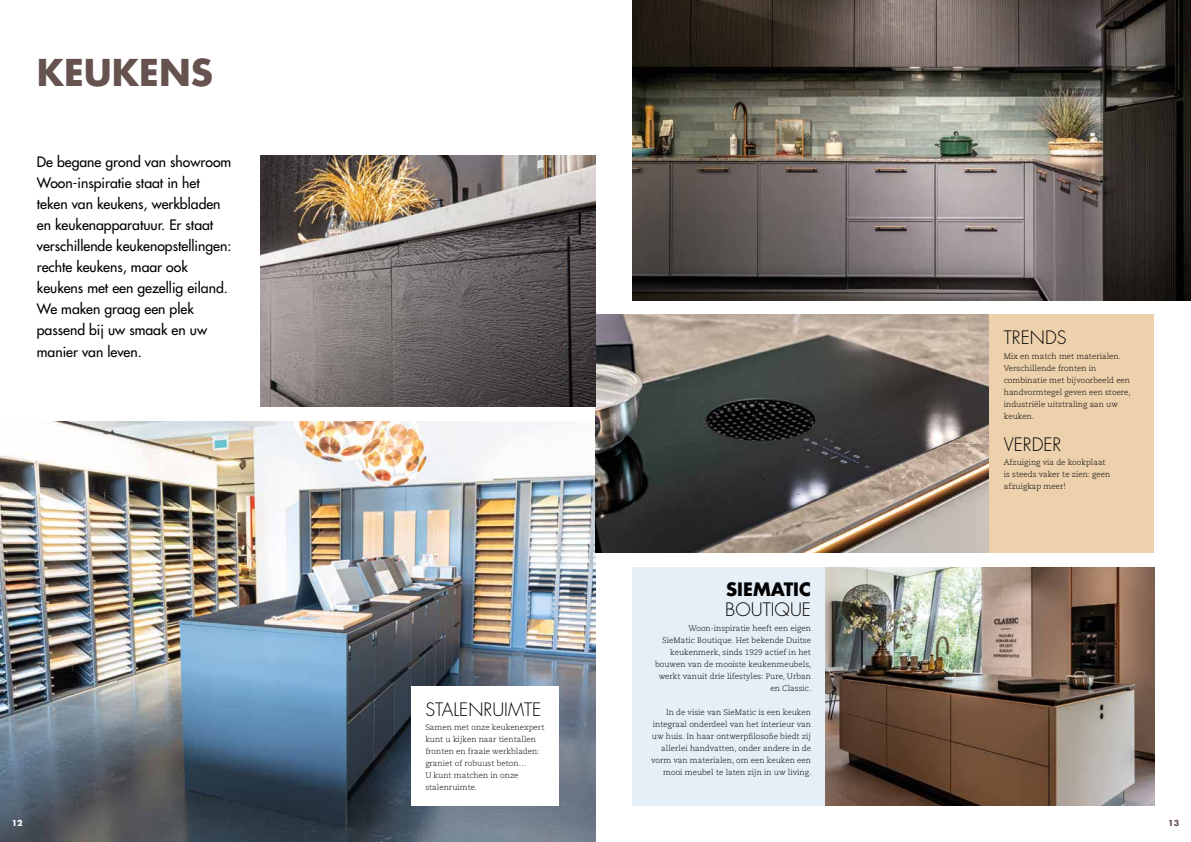
<style>
.page{position:relative;width:1191px;height:842px;background:#fff}
.page>*{position:absolute;margin:0;border:0;box-sizing:border-box;transform-origin:0 0}
.t1{font:700 36px "Futura Std";color:#66524f}
.t2{font:300 18px "Futura Std";color:#000}
.t3{font:700 18px "Futura Std";color:#000}
.t4{font:500 14px/21px "Futura Std";color:#000}
.t5{font:300 8px/12px "Caecilia LT Std";color:#000}
.t6{font:700 8px "Futura Std";color:#66524f}
.t7{font:700 8px "Futura Std";color:#fff}
</style>
<div class="page">
<img style="left:0;top:421px;width:595px;height:421px">
<img style="left:632px;top:0;width:559px;height:300px">
<img style="left:595px;top:315px;width:394px;height:238px">
<div style="left:632px;top:567px;width:193px;height:238px;background:#e6eff6"></div>
<img style="left:825px;top:567px;width:329px;height:238px">
<img style="left:261px;top:156px;width:334px;height:251px">
<div style="left:989px;top:315px;width:165px;height:238px;background:#edd1ac"></div>
<div style="left:411px;top:686px;width:147px;height:119px;background:#fff"></div>
<h1 class="t1" style="left:37px;top:49px;width:178px">KEUKENS</h1>
<p class="t4" style="left:37px;top:152px;width:196px">De begane grond van showroom<br>Woon-inspiratie staat in het teken van keukens, werkbladen en keukenapparatuur. Er staat verschillende keukenopstellingen: rechte keukens, maar ook keukens met een gezellig eiland.<br>We maken graag een plek passend bij uw smaak en uw manier van leven.</p>
<p class="t7" style="left:12px;top:817px;width:12px">12</p>
<h2 class="t2" style="left:425px;top:698px;width:117px">STALENRUIMTE</h2>
<p class="t5" style="left:425px;top:722px;width:121px">Samen met onze keukenexpert kunt u kijken naar tientallen fronten en fraaie werkbladen: graniet of robuust beton…<br>U kunt matchen in onze stalenruimte.</p>
<h2 class="t3" style="left:726px;top:577px;width:86px">SIEMATIC</h2>
<h2 class="t2" style="left:725px;top:598px;width:87px">BOUTIQUE</h2>
<p class="t5" style="left:655px;top:622px;width:158px;text-align:right">Woon-inspiratie heeft een eigen SieMatic Boutique. Het bekende Duitse keukenmerk, sinds 1929 actief in het bouwen van de mooiste keukenmeubels, werkt vanuit drie lifestyles: Pure, Urban en Classic.</p>
<p class="t5" style="left:651px;top:706px;width:162px;text-align:right">In de visie van SieMatic is een keuken integraal onderdeel van het interieur van uw huis. In haar ontwerpfilosofie biedt zij allerlei handvatten, onder andere in de vorm van materialen, om een keuken een mooi meubel te laten zijn in uw living.</p>
<h2 class="t2" style="left:1003px;top:326px;width:64px">TRENDS</h2>
<p class="t5" style="left:1003px;top:350px;width:128px">Mix en match met materialen.<br>Verschillende fronten in combinatie met bijvoorbeeld een handvormtegel geven een stoere, industriële uitstraling aan uw keuken.</p>
<h2 class="t2" style="left:1003px;top:433px;width:59px">VERDER</h2>
<p class="t5" style="left:1003px;top:457px;width:108px">Afzuiging via de kookplaat is steeds vaker te zien: geen afzuigkap meer!</p>
<p class="t6" style="left:1168px;top:817px;width:12px">13</p>
</div>
